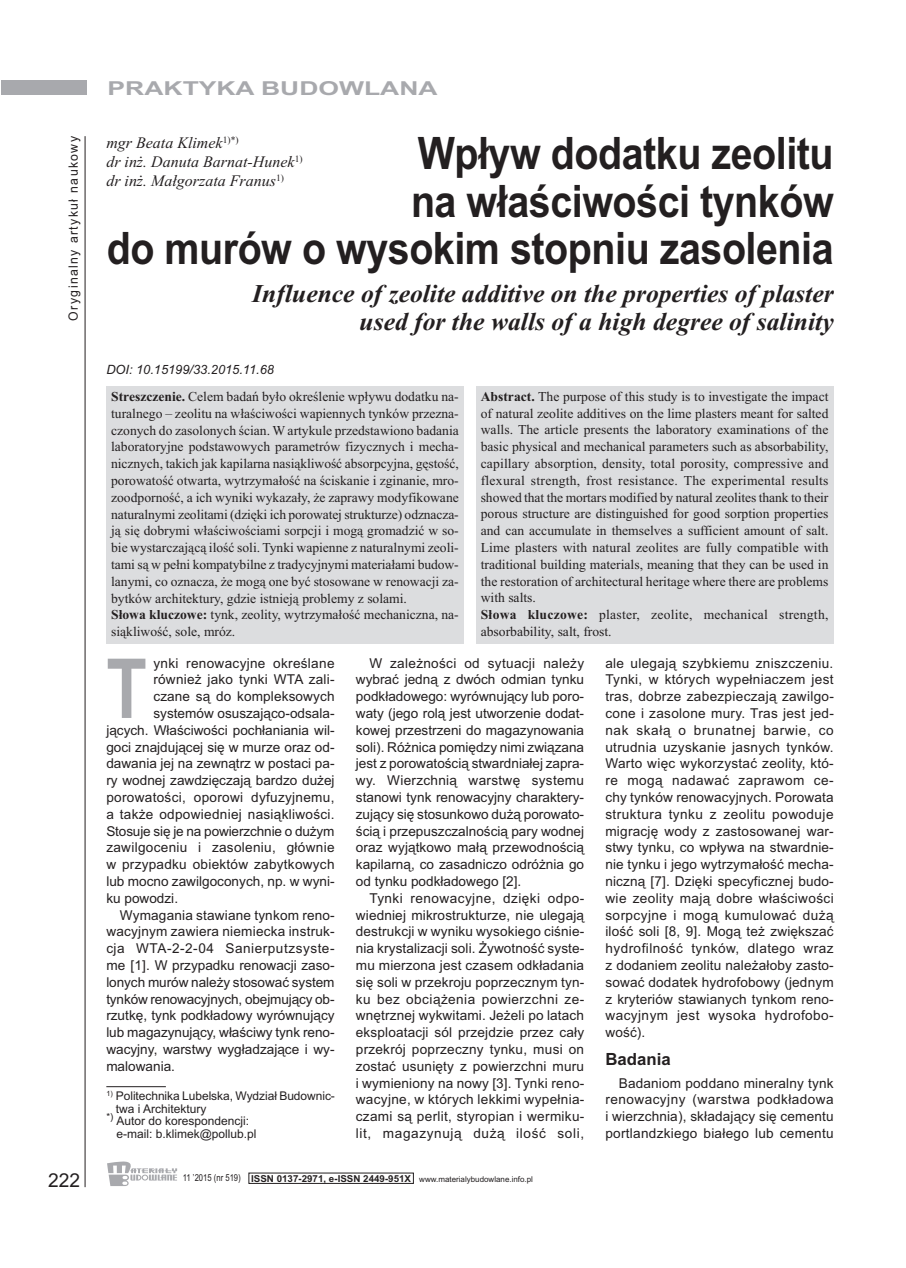
<style>
.page{position:relative;width:906px;height:1268px;background:#fff}
.page>*{position:absolute;margin:0;border:0;box-sizing:border-box;transform-origin:0 0}
.t1{font:700 82.8px "Arial";color:#a8a9ad;scale:.8 1}
.t2{font:700 44.7px/47.7px "Arial";letter-spacing:-.01em;color:#231f20;text-align:right;scale:.88 1}
.t3{font:italic 700 25.65px/28.7px "Times New Roman";color:#231f20;text-align:right}
.t4{font:700 19.2px "Arial";color:#a8a9ad;scale:1.38 1}
.t5{font:19.2px "Arial";color:#231f20}
.t6{font:700 16.8px "Arial";color:#231f20}
.t7{font:italic 16.05px/19.2px "Times New Roman";color:#231f20}
.t8{font:13.65px/16.8px "Arial";color:#231f20;text-align:justify}
.t9{font:13.65px/16.8px "Times New Roman";color:#231f20}
.t10{font:13.65px "Arial";letter-spacing:.02em;color:#231f20}
.t11{font:13.65px "Arial";letter-spacing:.04em;color:#231f20}
.t12{font:italic 12.75px "Arial";color:#231f20}
.t13{font:12.75px "Arial";letter-spacing:.11em;color:#231f20;scale:.96 1}
.t14{font:12px "Arial";color:#231f20}
.t15{font:7.95px "Arial";color:#231f20}
.s1{font-weight:700}
.s2{font-size:9.6px}
.s3{font-weight:700;font-size:9.6px}
</style>
<div class="page">
<hr style="left:85px;top:136px;width:1px;height:1050px;background:#231f20">
<svg style="left:107px;top:1161px;width:70px;height:24px"></svg>
<div style="left:1px;top:81px;width:85px;height:14px;background:#a8a9ad"></div>
<hr style="left:106px;top:1086px;width:60px;height:1px;background:#231f20">
<div style="left:106px;top:387px;width:357px;height:257px;background:#dcdddf"></div>
<div style="left:476px;top:386px;width:357px;height:257px;background:#dcdddf"></div>
<p class="t13" style="left:66px;top:320px;width:193px;rotate:-90deg">Oryginalny artykuł naukowy</p>
<h3 class="t4" style="left:108px;top:77px;width:241px">PRAKTYKA BUDOWLANA</h3>
<p class="t7" style="left:106px;top:133px;width:198px">mgr Beata Klimek<sup>1)*)<br></sup>dr inż. Danuta Barnat-Hunek<sup>1) </sup>dr inż. Małgorzata Franus<sup>1)</sup></p>
<h2 class="t2" style="left:107px;top:129px;width:827px">Wpływ dodatku zeolitu<br>na właściwości tynków<br>do murów o wysokim stopniu zasolenia</h2>
<h3 class="t3" style="left:252px;top:278px;width:583px">Influence of zeolite additive on the properties of plaster used for the walls of a high degree of salinity</h3>
<p class="t12" style="left:106px;top:362px;width:169px">DOI: 10.15199/33.2015.11.68</p>
<p class="t9" style="left:111px;top:388px;width:349px"><span class="s1">Streszczenie.</span> Celem badań było określenie wpływu dodatku na&shy;turalnego – zeolitu na właściwości wapiennych tynków przezna&shy;czonych do zasolonych ścian. W artykule przedstawiono badania laboratoryjne podstawowych parametrów fizycznych i mecha&shy;nicznych, takich jak kapilarna nasiąkliwość absorpcyjna, gęstość, porowatość otwarta, wytrzymałość na ściskanie i zginanie, mro&shy;zoodporność, a ich wyniki wykazały, że zaprawy modyfikowane naturalnymi zeolitami (dzięki ich porowatej strukturze) odznacza&shy;ją się dobrymi właściwościami sorpcji i mogą gromadzić w so&shy;bie wystarczającą ilość soli. Tynki wapienne z naturalnymi zeoli&shy;tami są w pełni kompatybilne z tradycyjnymi materiałami budow&shy;lanymi, co oznacza, że mogą one być stosowane w renowacji za&shy;bytków architektury, gdzie istnieją problemy z solami.<br><span class="s1">Słowa kluczowe:</span> tynk, zeolity, wytrzymałość mechaniczna, na&shy;siąkliwość, sole, mróz.</p>
<p class="t9" style="left:481px;top:387px;width:349px"><span class="s1">Abstract.</span> The purpose of this study is to investigate the impact of natural zeolite additives on the lime plasters meant for salted walls. The article presents the laboratory examinations of the basic physical and mechanical parameters such as absorbability, capillary absorption, density, total porosity, compressive and flexural strength, frost resistance. The experimental results showed that the mortars modified by natural zeolites thank to their porous structure are distinguished for good sorption properties and can accumulate in themselves a sufficient amount of salt.<br>Lime plasters with natural zeolites are fully compatible with traditional building materials, meaning that they can be used in the restoration of architectural heritage where there are problems with salts.<br><span class="s1">Słowa kluczowe:</span> plaster, zeolite, mechanical strength, absorbability, salt, frost.</p>
<h1 class="t1" style="left:106px;top:640px;width:52px">T</h1>
<p class="t10" style="left:153px;top:654px;width:183px">ynki renowacyjne określane</p>
<p class="t8" style="left:153px;top:671px;width:183px">również jako tynki WTA zali-</p>
<p class="t8" style="left:153px;top:688px;width:183px">czane są do kompleksowych</p>
<p class="t8" style="left:153px;top:704px;width:183px">systemów osuszająco-odsala-</p>
<p class="t8" style="left:106px;top:721px;width:230px">jących. Właściwości pochłaniania wil-</p>
<p class="t8" style="left:106px;top:738px;width:230px">goci znajdującej się w murze oraz od-</p>
<p class="t8" style="left:106px;top:755px;width:230px">dawania jej na zewnątrz w postaci pa-</p>
<p class="t8" style="left:106px;top:771px;width:230px">ry wodnej zawdzięczają bardzo dużej</p>
<p class="t10" style="left:106px;top:789px;width:230px">porowatości, oporowi dyfuzyjnemu,</p>
<p class="t10" style="left:106px;top:805px;width:230px">a także odpowiedniej nasiąkliwości.</p>
<p class="t8" style="left:106px;top:822px;width:230px">Stosuje się je na powierzchnie o dużym</p>
<p class="t10" style="left:106px;top:839px;width:230px">zawilgoceniu i zasoleniu, głównie</p>
<p class="t10" style="left:106px;top:856px;width:230px">w przypadku obiektów zabytkowych</p>
<p class="t8" style="left:106px;top:872px;width:230px">lub mocno zawilgoconych, np. w wyni-</p>
<p class="t8" style="left:106px;top:889px;width:73px">ku powodzi.</p>
<p class="t8" style="left:120px;top:906px;width:216px">Wymagania stawiane tynkom reno-</p>
<p class="t8" style="left:106px;top:923px;width:230px">wacyjnym zawiera niemiecka instruk-</p>
<p class="t11" style="left:106px;top:940px;width:230px">cja WTA-2-2-04 Sanierputzsyste-</p>
<p class="t8" style="left:106px;top:956px;width:230px">me [1]. W przypadku renowacji zaso-</p>
<p class="t8" style="left:106px;top:973px;width:230px">lonych murów należy stosować system</p>
<p class="t8" style="left:106px;top:990px;width:230px">tynków renowacyjnych, obejmujący ob-</p>
<p class="t8" style="left:106px;top:1006px;width:230px">rzutkę, tynk podkładowy wyrównujący</p>
<p class="t8" style="left:106px;top:1023px;width:230px">lub magazynujący, właściwy tynk reno-</p>
<p class="t8" style="left:106px;top:1040px;width:230px">wacyjny, warstwy wygładzające i wy-</p>
<p class="t8" style="left:106px;top:1057px;width:70px">malowania.</p>
<p class="t14" style="left:106px;top:1088px;width:230px"><sup>1)</sup> Politechnika Lubelska, Wydział Budownic-</p>
<p class="t14" style="left:116px;top:1101px;width:92px">twa i Architektury</p>
<p class="t14" style="left:106px;top:1113px;width:144px"><sup>*)</sup> Autor do korespondencji:</p>
<p class="t14" style="left:116px;top:1126px;width:142px">e-mail: b.klimek@pollub.pl</p>
<p class="t8" style="left:356px;top:654px;width:230px;text-indent:14px">W zależności od sytuacji należy wybrać jedną z dwóch odmian tynku podkładowego: wyrównujący lub poro&shy;waty (jego rolą jest utworzenie dodat&shy;kowej przestrzeni do magazynowania soli). Różnica pomiędzy nimi związana jest z porowatością stwardniałej zapra&shy;wy. Wierzchnią warstwę systemu stanowi tynk renowacyjny charaktery&shy;zujący się stosunkowo dużą porowato&shy;ścią i przepuszczalnością pary wodnej oraz wyjątkowo małą przewodnością kapilarną, co zasadniczo odróżnia go od tynku podkładowego [2].</p>
<p class="t8" style="left:356px;top:889px;width:230px;text-indent:14px">Tynki renowacyjne, dzięki odpo&shy;wiedniej mikrostrukturze, nie ulegają destrukcji w wyniku wysokiego ciśnie&shy;nia krystalizacji soli. Żywotność syste&shy;mu mierzona jest czasem odkładania się soli w przekroju poprzecznym tyn&shy;ku bez obciążenia powierzchni ze&shy;wnętrznej wykwitami. Jeżeli po latach eksploatacji sól przejdzie przez cały przekrój poprzeczny tynku, musi on zostać usunięty z powierzchni muru i wymieniony na nowy [3]. Tynki reno&shy;wacyjne, w których lekkimi wypełnia&shy;czami są perlit, styropian i wermiku&shy;lit, magazynują dużą ilość soli,</p>
<p class="t8" style="left:605px;top:654px;width:230px">ale ulegają szybkiemu zniszczeniu.<br>Tynki, w których wypełniaczem jest tras, dobrze zabezpieczają zawilgo&shy;cone i zasolone mury. Tras jest jed&shy;nak skałą o brunatnej barwie, co utrudnia uzyskanie jasnych tynków.<br>Warto więc wykorzystać zeolity, któ&shy;re mogą nadawać zaprawom ce&shy;chy tynków renowacyjnych. Porowata struktura tynku z zeolitu powoduje migrację wody z zastosowanej war&shy;stwy tynku, co wpływa na stwardnie&shy;nie tynku i jego wytrzymałość mecha&shy;niczną [7]. Dzięki specyficznej budo&shy;wie zeolity mają dobre właściwości sorpcyjne i mogą kumulować dużą ilość soli [8, 9]. Mogą też zwiększać hydrofilność tynków, dlatego wraz z dodaniem zeolitu należałoby zasto&shy;sować dodatek hydrofobowy (jednym z kryteriów stawianych tynkom reno&shy;wacyjnym jest wysoka hydrofobo&shy;wość).</p>
<p class="t6" style="left:605px;top:1048px;width:67px">Badania</p>
<p class="t8" style="left:605px;top:1074px;width:230px;text-indent:14px">Badaniom poddano mineralny tynk renowacyjny (warstwa podkładowa i wierzchnia), składający się cementu portlandzkiego białego lub cementu</p>
<h3 class="t5" style="left:48px;top:1168px;width:34px">222</h3>
<p class="t15" style="left:183px;top:1174px;width:352px"><span class="s2">11 ’2015 (nr 519)</span> <span class="s3">ISSN 0137-2971, e-ISSN 2449-951X</span> www.materialybudowlane.info.pl</p>
</div>
